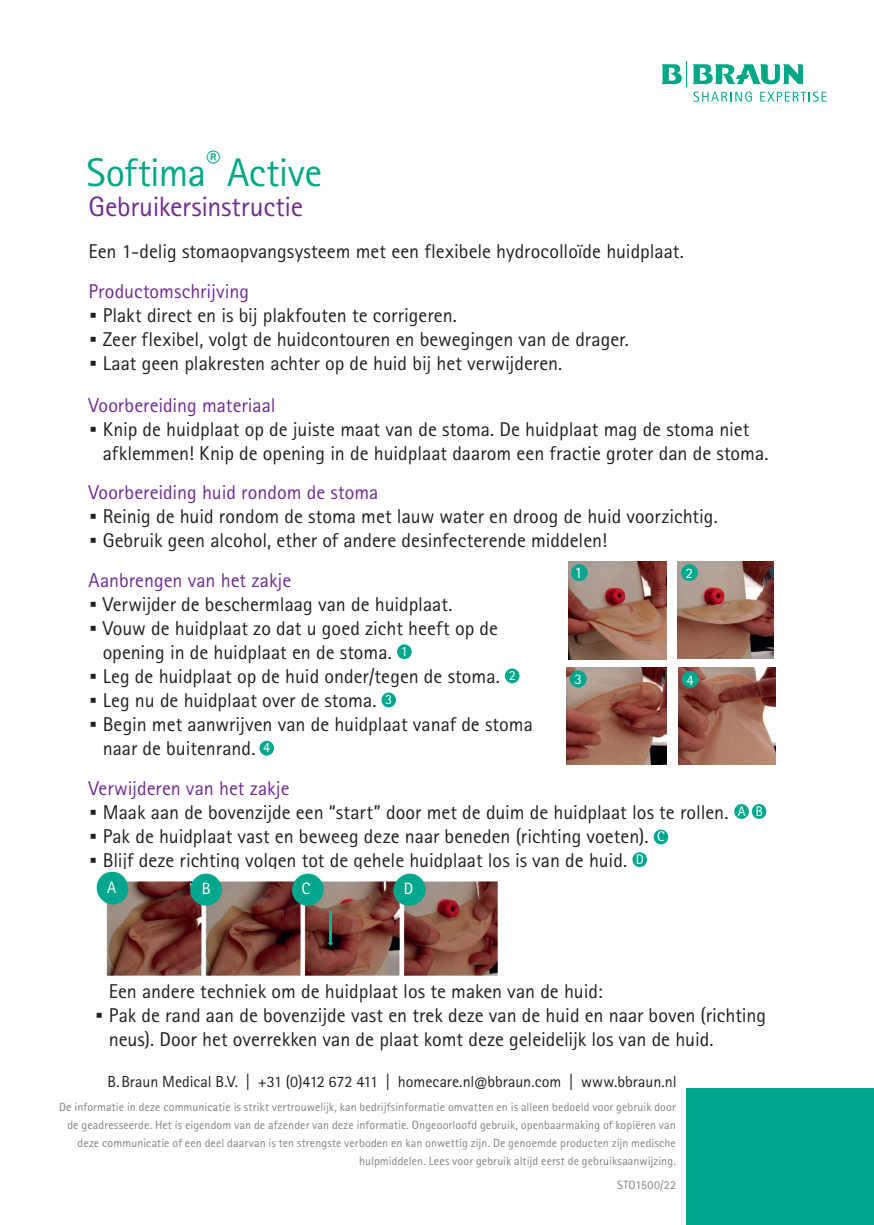
<style>
.page{position:relative;width:874px;height:1225px;background:#fff}
.page>*{position:absolute;margin:0;border:0;box-sizing:border-box;transform-origin:0 0}
.t1{font:40px "Rotis Sans Serif Pro";letter-spacing:-.015em;color:#00a786}
.t2{font:28px "Rotis Sans Serif Pro";letter-spacing:-.01em;color:#702b91}
.t3{font:20px/24px "Rotis Sans Serif Pro";color:#231f20}
.t4{font:20px "Rotis Sans Serif Pro";color:#702b91}
.t5{font:16.4px "Rotis Sans Serif Pro";color:#fff}
.t6{font:16px "Rotis Sans Serif Pro";color:#231f20}
.t7{font:16px "Rotis Sans Serif Pro";color:#fff}
.t8{font:14.6px "Rotis Sans Serif Pro";color:#fff}
.t9{font:14.4px "Rotis Sans Serif Pro";color:#fff}
.t10{font:14px "Rotis Sans Serif Pro";color:#fff}
.t11{font:12px/18px "Rotis Sans Serif Pro";letter-spacing:.01em;color:#808285;text-align:right}
.s1{color:#702b91}
.s2{font-weight:800;font-size:40px}
</style>
<div class="page">
<div style="left:686px;top:1089px;width:187px;height:136px;background:#00a78e"></div>
<div style="left:397px;top:644px;width:14px;height:15px;background:#00a78e;border-radius:50%"></div>
<div style="left:504px;top:668px;width:15px;height:15px;background:#00a78e;border-radius:50%"></div>
<div style="left:381px;top:692px;width:15px;height:15px;background:#00a78e;border-radius:50%"></div>
<div style="left:259px;top:740px;width:15px;height:15px;background:#00a78e;border-radius:50%"></div>
<img style="left:568px;top:562px;width:98px;height:97px">
<div style="left:570px;top:564px;width:17px;height:17px;background:#00a78e;border-radius:50%"></div>
<img style="left:677px;top:562px;width:96px;height:97px">
<div style="left:680px;top:564px;width:17px;height:17px;background:#00a78e;border-radius:50%"></div>
<img style="left:566px;top:667px;width:100px;height:97px">
<div style="left:569px;top:670px;width:17px;height:17px;background:#00a78e;border-radius:50%"></div>
<img style="left:678px;top:667px;width:96px;height:97px">
<div style="left:681px;top:671px;width:17px;height:16px;background:#00a78e;border-radius:50%"></div>
<div style="left:734px;top:804px;width:14px;height:15px;background:#00a78e;border-radius:50%"></div>
<div style="left:751px;top:804px;width:15px;height:15px;background:#00a78e;border-radius:50%"></div>
<div style="left:653px;top:829px;width:15px;height:15px;background:#00a78e;border-radius:50%"></div>
<div style="left:632px;top:852px;width:14px;height:15px;background:#00a78e;border-radius:50%"></div>
<img style="left:96px;top:871px;width:402px;height:105px">
<div style="left:98px;top:873px;width:30px;height:31px;background:#00a78e;border-radius:50%"></div>
<div style="left:191px;top:875px;width:30px;height:30px;background:#00a78e;border-radius:50%"></div>
<div style="left:292px;top:875px;width:30px;height:30px;background:#00a78e;border-radius:50%"></div>
<div style="left:393px;top:875px;width:31px;height:30px;background:#00a78e;border-radius:50%"></div>
<svg style="left:693px;top:92px;width:58px;height:10px"></svg>
<svg style="left:760px;top:92px;width:66px;height:10px"></svg>
<svg style="left:661px;top:61px;width:141px;height:25px"></svg>
<h1 class="t1" style="left:86px;top:149px;width:237px">Softima<sup>®</sup> Active</h1>
<h2 class="t2" style="left:88px;top:190px;width:216px">Gebruikersinstructie</h2>
<p class="t3" style="left:88px;top:239px;width:596px">Een 1-delig stomaopvangsysteem met een flexibele hydrocolloïde huidplaat.</p>
<p class="t3" style="left:88px;top:279px;width:541px"><span class="s1">Productomschrijving<br></span><span class="s2">·</span> Plakt direct en is bij plakfouten te corrigeren.<br><span class="s2">·</span> Zeer flexibel, volgt de huidcontouren en bewegingen van de drager. <span class="s2">·</span> Laat geen plakresten achter op de huid bij het verwijderen.</p>
<p class="t4" style="left:88px;top:394px;width:189px">Voorbereiding materiaal</p>
<p class="t3" style="left:88px;top:418px;width:662px"><span class="s2">·</span> Knip de huidplaat op de juiste maat van de stoma. De huidplaat mag de stoma niet</p>
<p class="t3" style="left:103px;top:442px;width:667px">afklemmen! Knip de opening in de huidplaat daarom een fractie groter dan de stoma.</p>
<p class="t3" style="left:88px;top:480px;width:630px"><span class="s1">Voorbereiding huid rondom de stoma<br></span><span class="s2">·</span> Reinig de huid rondom de stoma met lauw water en droog de huid voorzichtig. <span class="s2">·</span> Gebruik geen alcohol, ether of andere desinfecterende middelen!</p>
<p class="t4" style="left:88px;top:568px;width:204px">Aanbrengen van het zakje</p>
<p class="t3" style="left:88px;top:592px;width:365px"><span class="s2">·</span> Verwijder de beschermlaag van de huidplaat.</p>
<p class="t3" style="left:88px;top:616px;width:411px"><span class="s2">·</span> Vouw de huidplaat zo dat u goed zicht heeft op de</p>
<p class="t3" style="left:103px;top:640px;width:290px">opening in de huidplaat en de stoma.</p>
<p class="t3" style="left:88px;top:664px;width:412px"><span class="s2">·</span> Leg de huidplaat op de huid onder/tegen de stoma.</p>
<p class="t3" style="left:88px;top:688px;width:289px"><span class="s2">·</span> Leg nu de huidplaat over de stoma.</p>
<p class="t3" style="left:88px;top:712px;width:446px"><span class="s2">·</span> Begin met aanwrijven van de huidplaat vanaf de stoma</p>
<p class="t3" style="left:103px;top:736px;width:154px">naar de buitenrand.</p>
<p class="t3" style="left:88px;top:776px;width:641px"><span class="s1">Verwijderen van het zakje<br></span><span class="s2">·</span> Maak aan de bovenzijde een “start” door met de duim de huidplaat los te rollen. <span class="s2">·</span> Pak de huidplaat vast en beweeg deze naar beneden (richting voeten).<br><span class="s2">·</span> Blijf deze richting volgen tot de gehele huidplaat los is van de huid.</p>
<p class="t7" style="left:574px;top:563px;width:10px">1</p>
<p class="t9" style="left:685px;top:564px;width:9px">2</p>
<p class="t10" style="left:400px;top:643px;width:8px">1</p>
<p class="t10" style="left:508px;top:667px;width:9px">2</p>
<p class="t8" style="left:574px;top:671px;width:9px">3</p>
<p class="t8" style="left:686px;top:671px;width:9px">4</p>
<p class="t10" style="left:385px;top:691px;width:8px">3</p>
<p class="t10" style="left:263px;top:739px;width:8px">4</p>
<p class="t10" style="left:737px;top:802px;width:27px">A B</p>
<p class="t10" style="left:657px;top:828px;width:9px">C</p>
<p class="t10" style="left:635px;top:850px;width:10px">D</p>
<p class="t5" style="left:107px;top:878px;width:11px">A</p>
<p class="t5" style="left:202px;top:879px;width:10px">B</p>
<p class="t5" style="left:301px;top:879px;width:10px">C</p>
<p class="t5" style="left:404px;top:879px;width:11px">D</p>
<p class="t3" style="left:109px;top:979px;width:495px">Een andere techniek om de huidplaat los te maken van de huid:</p>
<p class="t3" style="left:95px;top:1003px;width:672px"><span class="s2">·</span> Pak de rand aan de bovenzijde vast en trek deze van de huid en naar boven (richting</p>
<p class="t3" style="left:109px;top:1027px;width:606px">neus). Door het overrekken van de plaat komt deze geleidelijk los van de huid.</p>
<p class="t6" style="left:107px;top:1072px;width:570px">B.Braun Medical B.V. | +31 (0)412 672 411 | homecare.nl@bbraun.com | www.bbraun.nl</p>
<p class="t11" style="left:59px;top:1098px;width:618px">De informatie in deze communicatie is strikt vertrouwelijk, kan bedrijfsinformatie omvatten en is alleen bedoeld voor gebruik door de geadresseerde. Het is eigendom van de afzender van deze informatie. Ongeoorloofd gebruik, openbaarmaking of kopiëren van deze communicatie of een deel daarvan is ten strengste verboden en kan onwettig zijn. De genoemde producten zijn medische hulpmiddelen. Lees voor gebruik altijd eerst de gebruiksaanwijzing.</p>
<p class="t11" style="left:617px;top:1176px;width:60px">STO1500/22</p>
</div>
